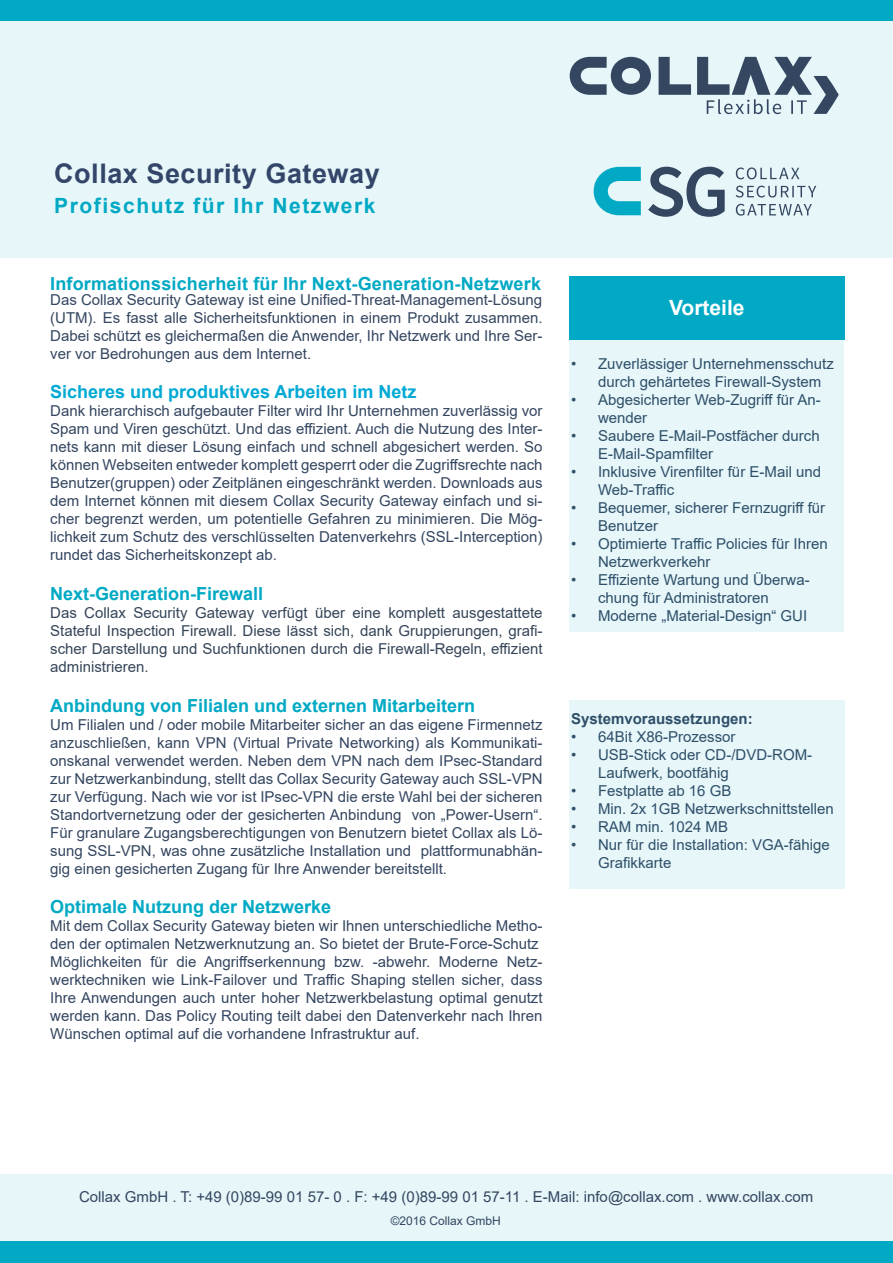
<style>
.page{position:relative;width:893px;height:1263px;background:#fff}
.page>*{position:absolute;margin:0;border:0;box-sizing:border-box;transform-origin:0 0}
.t1{font:700 27px "Arial";letter-spacing:.02em;color:#334569}
.t2{font:700 21px "Arial";letter-spacing:.075em;color:#01a9c4}
.t3{font:700 21px "Arial";color:#fff}
.t4{font:700 18px "Arial";color:#01a9c4}
.t5{font:700 18px "Arial";color:#00a9d4}
.t6{font:15px/18px "Arial";color:#344660}
.t7{font:15px/18px "Arial";color:#354558;text-align:justify}
.t8{font:700 15px "Arial";color:#344660}
.t9{font:12px "Arial";color:#344660}
</style>
<div class="page">
<div style="left:0;top:0;width:893px;height:258px;background:#e6f6f9"></div>
<svg style="left:570px;top:57px;width:81px;height:38px"></svg>
<svg style="left:659px;top:57px;width:32px;height:38px"></svg>
<svg style="left:697px;top:57px;width:142px;height:57px"></svg>
<svg style="left:594px;top:167px;width:47px;height:48px"></svg>
<svg style="left:736px;top:204px;width:76px;height:12px"></svg>
<svg style="left:736px;top:186px;width:80px;height:12px"></svg>
<svg style="left:736px;top:167px;width:63px;height:12px"></svg>
<svg style="left:648px;top:167px;width:77px;height:50px"></svg>
<div style="left:0;top:0;width:893px;height:20px;background:#01a9c4"></div>
<div style="left:569px;top:276px;width:275px;height:64px;background:#01a9c4"></div>
<div style="left:569px;top:340px;width:275px;height:291px;background:#e6f6f9"></div>
<div style="left:0;top:1175px;width:893px;height:74px;background:#e6f6f9"></div>
<div style="left:0;top:1242px;width:893px;height:21px;background:#01a9c4"></div>
<div style="left:569px;top:700px;width:276px;height:189px;background:#e6f6f9"></div>
<p class="t1" style="left:54px;top:155px;width:327px">Collax Security Gateway</p>
<p class="t2" style="left:54px;top:191px;width:323px">Profischutz für Ihr Netzwerk</p>
<p class="t4" style="left:50px;top:270px;width:492px">Informationssicherheit für Ihr Next-Generation-Netzwerk</p>
<p class="t6" style="left:50px;top:290px;width:493px">Das Collax Security Gateway ist eine Unified-Threat-Management-Lösung</p>
<p class="t6" style="left:50px;top:308px;width:494px;text-align:justify">(UTM). Es fasst alle Sicherheitsfunktionen in einem Produkt zusammen.<br>Dabei schützt es gleichermaßen die Anwender, Ihr Netzwerk und Ihre Ser&shy;ver vor Bedrohungen aus dem Internet.</p>
<p class="t5" style="left:50px;top:379px;width:368px">Sicheres und produktives Arbeiten im Netz</p>
<p class="t6" style="left:50px;top:402px;width:494px;text-align:justify">Dank hierarchisch aufgebauter Filter wird Ihr Unternehmen zuverlässig vor Spam und Viren geschützt. Und das effizient. Auch die Nutzung des Inter&shy;nets kann mit dieser Lösung einfach und schnell abgesichert werden. So können Webseiten entweder komplett gesperrt oder die Zugriffsrechte nach Benutzer(gruppen) oder Zeitplänen eingeschränkt werden. Downloads aus dem Internet können mit diesem Collax Security Gateway einfach und si&shy;cher begrenzt werden, um potentielle Gefahren zu minimieren. Die Mög&shy;lichkeit zum Schutz des verschlüsselten Datenverkehrs (SSL-Interception) rundet das Sicherheitskonzept ab.</p>
<p class="t4" style="left:50px;top:581px;width:215px">Next-Generation-Firewall</p>
<p class="t7" style="left:50px;top:604px;width:494px">Das Collax Security Gateway verfügt über eine komplett ausgestattete</p>
<p class="t7" style="left:50px;top:622px;width:494px">Stateful Inspection Firewall. Diese lässt sich, dank Gruppierungen, grafi&shy;scher Darstellung und Suchfunktionen durch die Firewall-Regeln, effizient administrieren.</p>
<p class="t4" style="left:50px;top:693px;width:427px">Anbindung von Filialen und externen Mitarbeitern</p>
<p class="t6" style="left:50px;top:715px;width:494px;text-align:justify">Um Filialen und / oder mobile Mitarbeiter sicher an das eigene Firmennetz anzuschließen, kann VPN (Virtual Private Networking) als Kommunikati&shy;onskanal verwendet werden. Neben dem VPN nach dem IPsec-Standard zur Netzwerkanbindung, stellt das Collax Security Gateway auch SSL-VPN zur Verfügung. Nach wie vor ist IPsec-VPN die erste Wahl bei der sicheren Standortvernetzung oder der gesicherten Anbindung von „Power-Usern“.<br>Für granulare Zugangsberechtigungen von Benutzern bietet Collax als Lö&shy;sung SSL-VPN, was ohne zusätzliche Installation und plattformunabhän&shy;gig einen gesicherten Zugang für Ihre Anwender bereitstellt.</p>
<p class="t4" style="left:50px;top:894px;width:283px">Optimale Nutzung der Netzwerke</p>
<p class="t6" style="left:50px;top:917px;width:494px">Mit dem Collax Security Gateway bieten wir Ihnen unterschiedliche Metho&shy;den der optimalen Netzwerknutzung an. So bietet der Brute-Force-Schutz</p>
<p class="t6" style="left:50px;top:953px;width:494px;text-align:justify">Möglichkeiten für die Angriffserkennung bzw. -abwehr. Moderne Netz&shy;werktechniken wie Link-Failover und Traffic Shaping stellen sicher, dass Ihre Anwendungen auch unter hoher Netzwerkbelastung optimal genutzt werden kann. Das Policy Routing teilt dabei den Datenverkehr nach Ihren Wünschen optimal auf die vorhandene Infrastruktur auf.</p>
<p class="t3" style="left:669px;top:292px;width:77px">Vorteile</p>
<p class="t6" style="left:598px;top:355px;width:237px;text-indent:-27px">• Zuverlässiger Unternehmensschutz durch gehärtetes Firewall-System</p>
<p class="t6" style="left:598px;top:391px;width:224px;text-indent:-27px">• Abgesicherter Web-Zugriff für An&shy;wender</p>
<p class="t6" style="left:598px;top:427px;width:223px;text-indent:-27px">• Saubere E-Mail-Postfächer durch<br>E-Mail-Spamfilter</p>
<p class="t6" style="left:598px;top:463px;width:225px;text-indent:-27px">• Inklusive Virenfilter für E-Mail und<br>Web-Traffic</p>
<p class="t6" style="left:598px;top:499px;width:229px;text-indent:-27px">• Bequemer, sicherer Fernzugriff für<br>Benutzer</p>
<p class="t6" style="left:598px;top:535px;width:231px;text-indent:-27px">• Optimierte Traffic Policies für Ihren<br>Netzwerkverkehr</p>
<p class="t6" style="left:598px;top:571px;width:213px;text-indent:-27px">• Effiziente Wartung und Überwa&shy;chung für Administratoren</p>
<p class="t6" style="left:571px;top:607px;width:238px">• Moderne „Material-Design“ GUI</p>
<p class="t8" style="left:571px;top:708px;width:183px">Systemvoraussetzungen:</p>
<p class="t6" style="left:571px;top:727px;width:166px">• 64Bit X86-Prozessor</p>
<p class="t6" style="left:598px;top:745px;width:216px;text-indent:-27px">• USB-Stick oder CD-/DVD-ROM-<br>Laufwerk, bootfähig</p>
<p class="t6" style="left:571px;top:781px;width:162px">• Festplatte ab 16 GB</p>
<p class="t6" style="left:571px;top:799px;width:264px">• Min. 2x 1GB Netzwerkschnittstellen</p>
<p class="t6" style="left:571px;top:817px;width:159px">• RAM min. 1024 MB</p>
<p class="t6" style="left:598px;top:835px;width:233px;text-indent:-27px">• Nur für die Installation: VGA-fähige<br>Grafikkarte</p>
<p class="t6" style="left:79px;top:1187px;width:736px">Collax GmbH . T: +49 (0)89-99 01 57- 0 . F: +49 (0)89-99 01 57-11 . E-Mail: info@collax.com . www.collax.com</p>
<p class="t9" style="left:391px;top:1213px;width:112px">©2016 Collax GmbH</p>
</div>
